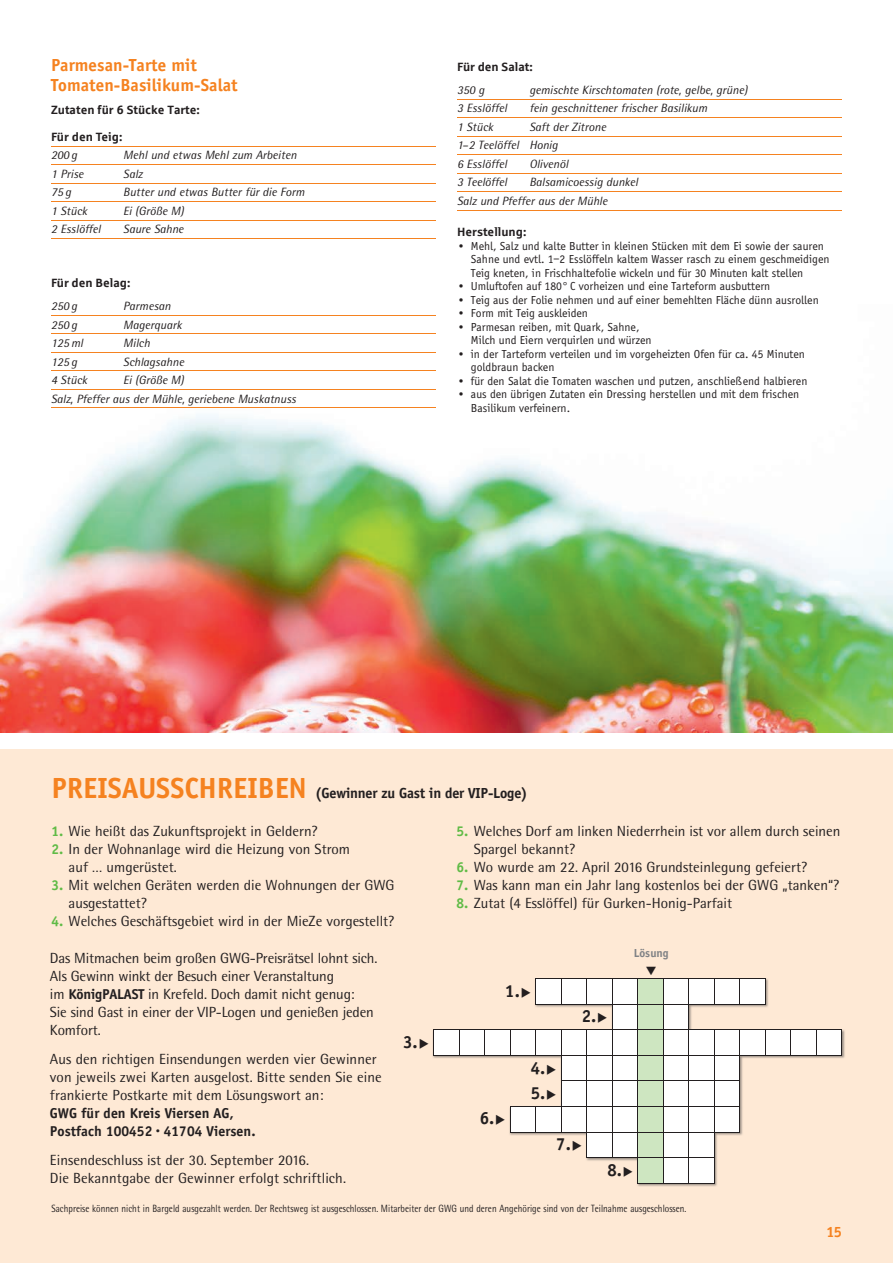
<style>
.page{position:relative;width:893px;height:1263px;background:#fff}
.page>*{position:absolute;margin:0;border:0;box-sizing:border-box;transform-origin:0 0}
.t1{font:700 18px/19.6px "Officina Sans";letter-spacing:.005em;color:#f58220}
.t2{font:700 18px/25.2px "Officina Sans";color:#231f20}
.t3{font:700 15px "Officina Sans";letter-spacing:-.01em;color:#231f20}
.t4{font:700 15px "Officina San ITC";color:#f58220}
.t5{font:14.7px/18px "Rotis Semi Sans";color:#231f20}
.t6{font:700 14.7px/18px "Officina Sans";letter-spacing:.005em;color:#231f20}
.t7{font:12px/13.5px "Officina Sans";color:#231f20}
.t8{font:italic 12px/18.5px "Rotis Semi Sans";color:#231f20}
.t9{font:700 12px "Sparkasse Rg";color:#231f20}
.t10{font:700 12px "Officina Sans";color:#808285}
.t11{font:10.5px "Rotis Semi Sans";letter-spacing:.005em;color:#231f20;scale:.85 1}
.s1{font-size:30px;color:#f58220}
.s2{font-family:"Officina Sans";font-weight:700;color:#60bb46}
.s3{font-family:"Officina Sans";font-weight:700}
</style>
<div class="page">
<img style="left:0;top:414px;width:893px;height:319px">
<div style="left:0;top:749px;width:893px;height:514px;background:#fee9d5"></div>
<hr style="left:51px;top:146px;width:385px;height:1px;background:#f58220">
<hr style="left:51px;top:164px;width:385px;height:1px;background:#f58220">
<hr style="left:51px;top:183px;width:385px;height:1px;background:#f58220">
<hr style="left:51px;top:201px;width:385px;height:1px;background:#f58220">
<hr style="left:51px;top:220px;width:385px;height:1px;background:#f58220">
<hr style="left:51px;top:238px;width:385px;height:1px;background:#f58220">
<hr style="left:51px;top:315px;width:385px;height:1px;background:#f58220">
<hr style="left:51px;top:333px;width:385px;height:1px;background:#f58220">
<hr style="left:51px;top:352px;width:385px;height:1px;background:#f58220">
<hr style="left:51px;top:370px;width:385px;height:1px;background:#f58220">
<hr style="left:51px;top:389px;width:385px;height:1px;background:#f58220">
<hr style="left:51px;top:407px;width:385px;height:1px;background:#f58220">
<hr style="left:457px;top:99px;width:385px;height:1px;background:#f58220">
<hr style="left:457px;top:117px;width:385px;height:1px;background:#f58220">
<hr style="left:457px;top:136px;width:385px;height:1px;background:#f58220">
<hr style="left:457px;top:154px;width:385px;height:1px;background:#f58220">
<hr style="left:457px;top:173px;width:385px;height:1px;background:#f58220">
<hr style="left:457px;top:191px;width:385px;height:1px;background:#f58220">
<hr style="left:457px;top:210px;width:385px;height:1px;background:#f58220">
<svg style="left:433px;top:978px;width:409px;height:206px"></svg>
<p class="t1" style="left:51px;top:55px;width:188px">Parmesan-Tarte mit<br>Tomaten-Basilikum-Salat</p>
<p class="t9" style="left:51px;top:102px;width:150px">Zutaten für 6 Stücke Tarte:</p>
<p class="t9" style="left:51px;top:129px;width:73px">Für den Teig:</p>
<p class="t8" style="left:51px;top:146px;width:28px">200 g</p>
<p class="t8" style="left:123px;top:146px;width:175px">Mehl und etwas Mehl zum Arbeiten</p>
<p class="t8" style="left:51px;top:164px;width:34px">1 Prise</p>
<p class="t8" style="left:123px;top:164px;width:21px">Salz</p>
<p class="t8" style="left:51px;top:183px;width:22px">75 g</p>
<p class="t8" style="left:123px;top:183px;width:183px">Butter und etwas Butter für die Form</p>
<p class="t8" style="left:51px;top:201px;width:38px">1 Stück</p>
<p class="t8" style="left:123px;top:201px;width:62px">Ei (Größe M)</p>
<p class="t8" style="left:51px;top:220px;width:51px">2 Esslöffel</p>
<p class="t8" style="left:123px;top:220px;width:62px">Saure Sahne</p>
<p class="t9" style="left:51px;top:275px;width:81px">Für den Belag:</p>
<p class="t8" style="left:51px;top:297px;width:28px">250 g</p>
<p class="t8" style="left:123px;top:297px;width:49px">Parmesan</p>
<p class="t8" style="left:51px;top:315px;width:28px">250 g</p>
<p class="t8" style="left:123px;top:315px;width:60px">Magerquark</p>
<p class="t8" style="left:51px;top:334px;width:34px">125 ml</p>
<p class="t8" style="left:123px;top:334px;width:28px">Milch</p>
<p class="t8" style="left:51px;top:352px;width:28px">125 g</p>
<p class="t8" style="left:123px;top:352px;width:62px">Schlagsahne</p>
<p class="t8" style="left:51px;top:371px;width:38px">4 Stück</p>
<p class="t8" style="left:51px;top:371px;width:247px;text-indent:72px">Ei (Größe M)<br>Salz, Pfeffer aus der Mühle, geriebene Muskatnuss</p>
<p class="t9" style="left:457px;top:59px;width:77px">Für den Salat:</p>
<p class="t8" style="left:457px;top:80px;width:29px">350 g</p>
<p class="t8" style="left:529px;top:80px;width:219px">gemischte Kirschtomaten (rote, gelbe, grüne)</p>
<p class="t8" style="left:457px;top:99px;width:51px">3 Esslöffel</p>
<p class="t8" style="left:529px;top:99px;width:179px">fein geschnittener frischer Basilikum</p>
<p class="t8" style="left:457px;top:117px;width:38px">1 Stück</p>
<p class="t8" style="left:457px;top:117px;width:150px;text-indent:72px">Saft der Zitrone<br>1–2 Teelöffel Honig<br>6 Esslöffel</p>
<p class="t8" style="left:529px;top:154px;width:40px">Olivenöl</p>
<p class="t8" style="left:457px;top:173px;width:52px">3 Teelöffel</p>
<p class="t8" style="left:457px;top:173px;width:183px;text-indent:72px">Balsamicoessig dunkel<br>Salz und Pfeffer aus der Mühle</p>
<p class="t9" style="left:457px;top:224px;width:71px">Herstellung:</p>
<p class="t7" style="left:471px;top:239px;width:360px;text-indent:-14px">• Mehl, Salz und kalte Butter in kleinen Stücken mit dem Ei sowie der sauren<br>Sahne und evtl. 1–2 Esslöffeln kaltem Wasser rasch zu einem geschmeidigen<br>Teig kneten, in Frischhalte folie wickeln und für 30 Minuten kalt stellen</p>
<p class="t7" style="left:457px;top:280px;width:315px">• Umluftofen auf 180° C vorheizen und eine Tarteform ausbuttern</p>
<p class="t7" style="left:457px;top:293px;width:363px">• Teig aus der Folie nehmen und auf einer bemehlten Fläche dünn ausrollen</p>
<p class="t7" style="left:457px;top:307px;width:132px">• Form mit Teig auskleiden</p>
<p class="t7" style="left:471px;top:320px;width:182px;text-indent:-14px">• Parmesan reiben, mit Quark, Sahne,<br>Milch und Eiern verquirlen und würzen</p>
<p class="t7" style="left:471px;top:347px;width:335px;text-indent:-14px">• in der Tarteform verteilen und im vorgeheizten Ofen für ca. 45 Minuten goldbraun backen</p>
<p class="t7" style="left:457px;top:374px;width:352px">• für den Salat die Tomaten waschen und putzen, anschließend halbieren</p>
<p class="t7" style="left:471px;top:388px;width:330px;text-indent:-14px">• aus den übrigen Zutaten ein Dressing her stellen und mit dem frischen<br>Basilikum verfeinern.</p>
<p class="t3" style="left:52px;top:784px;width:478px"><span class="s1">PREISAUSSCHREIBEN</span> (Gewinner zu Gast in der VIP-Loge)</p>
<p class="t5" style="left:52px;top:822px;width:268px"><span class="s2">1.</span> Wie heißt das Zukunftsprojekt in Geldern?</p>
<p class="t5" style="left:69px;top:840px;width:283px;text-indent:-17px"><span class="s2">2.</span> In der Wohnanlage wird die Heizung von Strom auf … um gerüstet.</p>
<p class="t5" style="left:69px;top:876px;width:327px;text-indent:-17px"><span class="s2">3.</span> Mit welchen Geräten werden die Wohnungen der GWG aus gestattet?</p>
<p class="t5" style="left:52px;top:912px;width:344px"><span class="s2">4.</span> Welches Geschäftsgebiet wird in der MieZe vorgestellt?</p>
<p class="t5" style="left:474px;top:822px;width:368px;text-indent:-17px"><span class="s2">5.</span> Welches Dorf am linken Niederrhein ist vor allem durch seinen<br>Spargel bekannt?</p>
<p class="t5" style="left:457px;top:858px;width:352px"><span class="s2">6.</span> Wo wurde am 22. April 2016 Grundsteinlegung gefeiert?</p>
<p class="t5" style="left:457px;top:876px;width:384px"><span class="s2">7.</span> Was kann man ein Jahr lang kostenlos bei der GWG „tanken“?</p>
<p class="t5" style="left:457px;top:894px;width:277px"><span class="s2">8.</span> Zutat (4 Esslöffel) für Gurken-Honig-Parfait</p>
<p class="t5" style="left:50px;top:948px;width:329px">Das Mitmachen beim großen GWG-Preisrätsel lohnt sich.<br>Als Gewinn winkt der Besuch einer Veran stal tung<br>im <span class="s3">KönigPALAST</span> in Krefeld. Doch damit nicht genug:<br>Sie sind Gast in einer der VIP-Logen und genießen jeden Komfort.</p>
<p class="t5" style="left:50px;top:1049px;width:333px">Aus den richtigen Einsendungen werden vier Gewinner von jeweils zwei Karten ausgelost. Bitte senden Sie eine frankierte Postkarte mit dem Lösungswort an:</p>
<p class="t6" style="left:50px;top:1103px;width:207px">GWG für den Kreis Viersen AG,<br>Postfach 100452 · 41704 Viersen.</p>
<p class="t5" style="left:50px;top:1150px;width:298px">Einsendeschluss ist der 30. September 2016.<br>Die Bekanntgabe der Gewinner erfolgt schriftlich.</p>
<p class="t2" style="left:403px;top:1029px;width:28px">3.◆</p>
<p class="t2" style="left:505px;top:978px;width:28px">1.◆</p>
<p class="t2" style="left:480px;top:1106px;width:28px">6.◆</p>
<p class="t2" style="left:531px;top:1055px;width:28px">4.◆<br>5.◆</p>
<p class="t2" style="left:582px;top:1004px;width:28px">2.◆</p>
<p class="t2" style="left:556px;top:1131px;width:28px">7.◆</p>
<p class="t10" style="left:634px;top:946px;width:37px">Lösung</p>
<p class="t2" style="left:607px;top:1157px;width:28px">8.◆</p>
<p class="t11" style="left:51px;top:1202px;width:748px">Sachpreise können nicht in Bargeld ausgezahlt werden. Der Rechtsweg ist ausgeschlossen. Mitarbeiter der GWG und deren Angehörige sind von der Teilnahme ausgeschlossen.</p>
<p class="t4" style="left:826px;top:1222px;width:17px">15</p>
</div>
